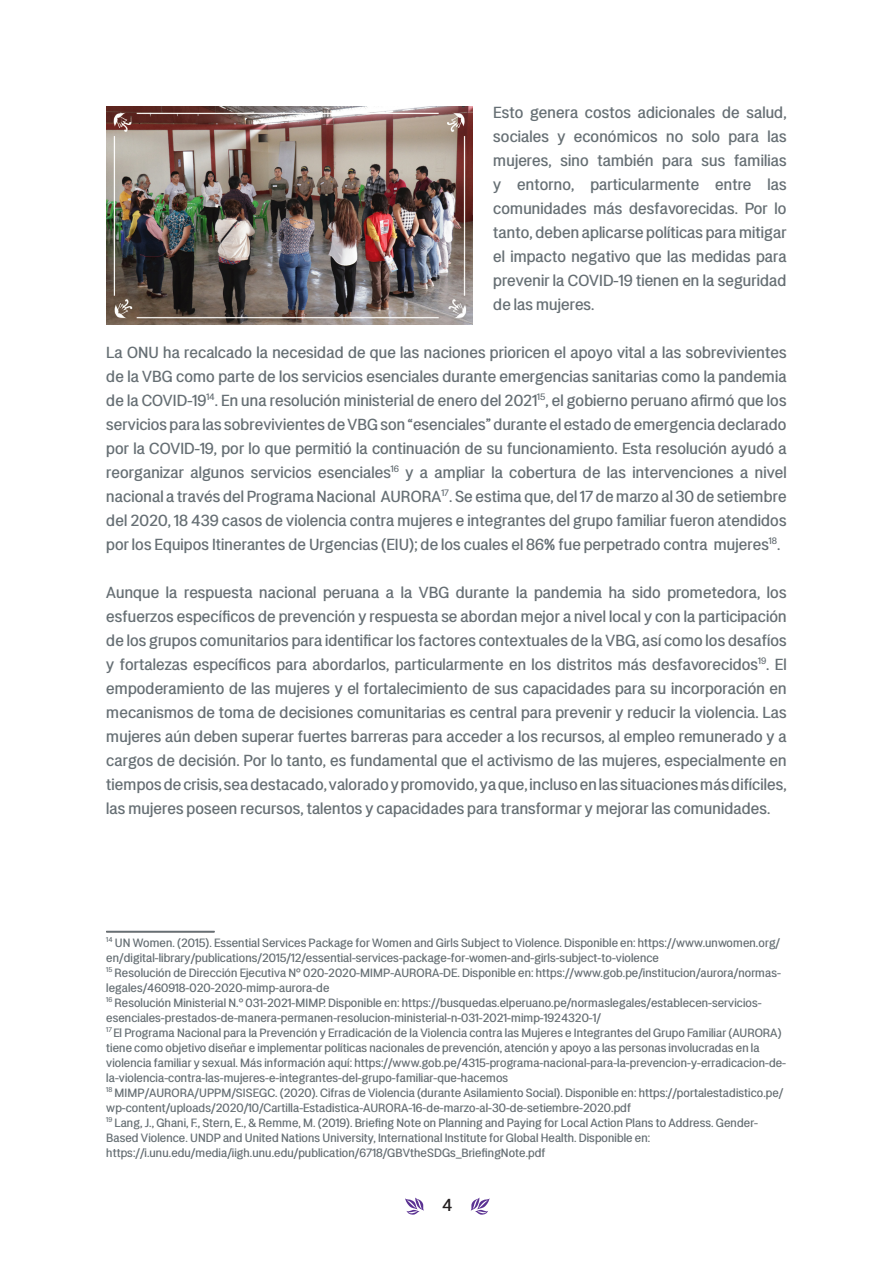
<style>
.page{position:relative;width:893px;height:1263px;background:#fff}
.page>*{position:absolute;margin:0;border:0;box-sizing:border-box;transform-origin:0 0}
.t1{font:500 19.5px "LT Amber";color:#231f20}
.t2{font:500 18px/24px "LT Amber";color:#666f74;text-align:justify}
.t3{font:500 13.5px/15px "LT Amber";color:#666f74}
</style>
<div class="page">
<svg style="left:470px;top:1197px;width:20px;height:18px"></svg>
<svg style="left:405px;top:1197px;width:19px;height:18px"></svg>
<img style="left:106px;top:106px;width:366px;height:219px">
<hr style="left:106px;top:931px;width:109px;height:1px;background:#666f74">
<p class="t2" style="left:493px;top:101px;width:295px">Esto genera costos adicionales de salud,</p>
<p class="t2" style="left:493px;top:125px;width:295px">sociales y económicos no solo para las</p>
<p class="t2" style="left:493px;top:149px;width:295px">mujeres, sino también para sus familias</p>
<p class="t2" style="left:493px;top:173px;width:295px">y entorno, particularmente entre las</p>
<p class="t2" style="left:493px;top:197px;width:295px">comunidades más desfavorecidas. Por lo</p>
<p class="t2" style="left:493px;top:221px;width:295px">tanto, deben aplicarse políticas para mitigar el impacto negativo que las medidas para prevenir la COVID-19 tienen en la seguridad de las mujeres.</p>
<p class="t2" style="left:106px;top:341px;width:682px">La ONU ha recalcado la necesidad de que las naciones prioricen el apoyo vital a las sobrevivientes de la VBG como parte de los servicios esenciales durante emergencias sanitarias como la pandemia de la COVID-19<sup>14</sup>. En una resolución ministerial de enero del 2021<sup>15</sup>, el gobierno peruano afirmó que los servicios para las sobrevivientes de VBG son “esenciales” durante el estado de emergencia declarado por la COVID-19, por lo que permitió la continuación de su funcionamiento. Esta resolución ayudó a reorganizar algunos servicios esenciales<sup>16</sup> y a ampliar la cobertura de las intervenciones a nivel nacional a través del Programa Nacional AURORA<sup>17</sup>. Se estima que, del 17 de marzo al 30 de setiembre del 2020, 18 439 casos de violencia contra mujeres e integrantes del grupo familiar fueron atendidos por los Equipos Itinerantes de Urgencias (EIU); de los cuales el 86% fue perpetrado contra mujeres<sup>18</sup>.</p>
<p class="t2" style="left:106px;top:581px;width:682px">Aunque la respuesta nacional peruana a la VBG durante la pandemia ha sido prometedora, los esfuerzos específicos de prevención y respuesta se abordan mejor a nivel local y con la participación de los grupos comunitarios para identificar los factores contextuales de la VBG, así como los desafíos y fortalezas específicos para abordarlos, particularmente en los distritos más desfavorecidos<sup>19</sup>. El empoderamiento de las mujeres y el fortalecimiento de sus capacidades para su incorporación en mecanismos de toma de decisiones comunitarias es central para prevenir y reducir la violencia. Las mujeres aún deben superar fuertes barreras para acceder a los recursos, al empleo remunerado y a cargos de decisión. Por lo tanto, es fundamental que el activismo de las mujeres, especialmente en tiempos de crisis, sea destacado, valorado y promovido, ya que, incluso en las situaciones más difíciles, las mujeres poseen recursos, talentos y capacidades para transformar y mejorar las comunidades.</p>
<p class="t3" style="left:106px;top:935px;width:675px"><sup>14</sup> UN Women. (2015). Essential Services Package for Women and Girls Subject to Violence. Disponible en: https://www.unwomen.org/ en/digital-library/publications/2015/12/essential-services-package-for-women-and-girls-subject-to-violence</p>
<p class="t3" style="left:106px;top:965px;width:676px"><sup>15</sup> Resolución de Dirección Ejecutiva N° 020-2020-MIMP-AURORA-DE. Disponible en: https://www.gob.pe/institucion/aurora/normas&shy;legales/460918-020-2020-mimp-aurora-de</p>
<p class="t3" style="left:106px;top:995px;width:657px"><sup>16</sup> Resolución Ministerial N.° 031-2021-MIMP. Disponible en: https://busquedas.elperuano.pe/normaslegales/establecen-servicios&shy;esenciales-prestados-de-manera-permanen-resolucion-ministerial-n-031-2021-mimp-1924320-1/</p>
<p class="t3" style="left:106px;top:1025px;width:681px"><sup>17</sup> El Programa Nacional para la Prevención y Erradicación de la Violencia contra las Mujeres e Integrantes del Grupo Familiar (AURORA) tiene como objetivo diseñar e implementar políticas nacionales de prevención, atención y apoyo a las personas involucradas en la violencia familiar y sexual. Más información aquí: https://www.gob.pe/4315-programa-nacional-para-la-prevencion-y-erradicacion-de&shy;la-violencia-contra-las-mujeres-e-integrantes-del-grupo-familiar-que-hacemos</p>
<p class="t3" style="left:106px;top:1085px;width:678px"><sup>18</sup> MIMP/AURORA/UPPM/SISEGC. (2020). Cifras de Violencia (durante Asilamiento Social). Disponible en: https://portalestadistico.pe/ wp-content/uploads/2020/10/Cartilla-Estadistica-AURORA-16-de-marzo-al-30-de-setiembre-2020.pdf</p>
<p class="t3" style="left:106px;top:1115px;width:653px"><sup>19</sup> Lang, J., Ghani, F., Stern, E., &amp; Remme, M. (2019). Briefing Note on Planning and Paying for Local Action Plans to Address. Gender-<br>Based Violence. UNDP and United Nations University, International Institute for Global Health. Disponible en:</p>
<p class="t3" style="left:106px;top:1145px;width:441px">https://i.unu.edu/media/iigh.unu.edu/publication/6718/GBVtheSDGs_BriefingNote.pdf</p>
<p class="t1" style="left:442px;top:1195px;width:12px">4</p>
</div>
